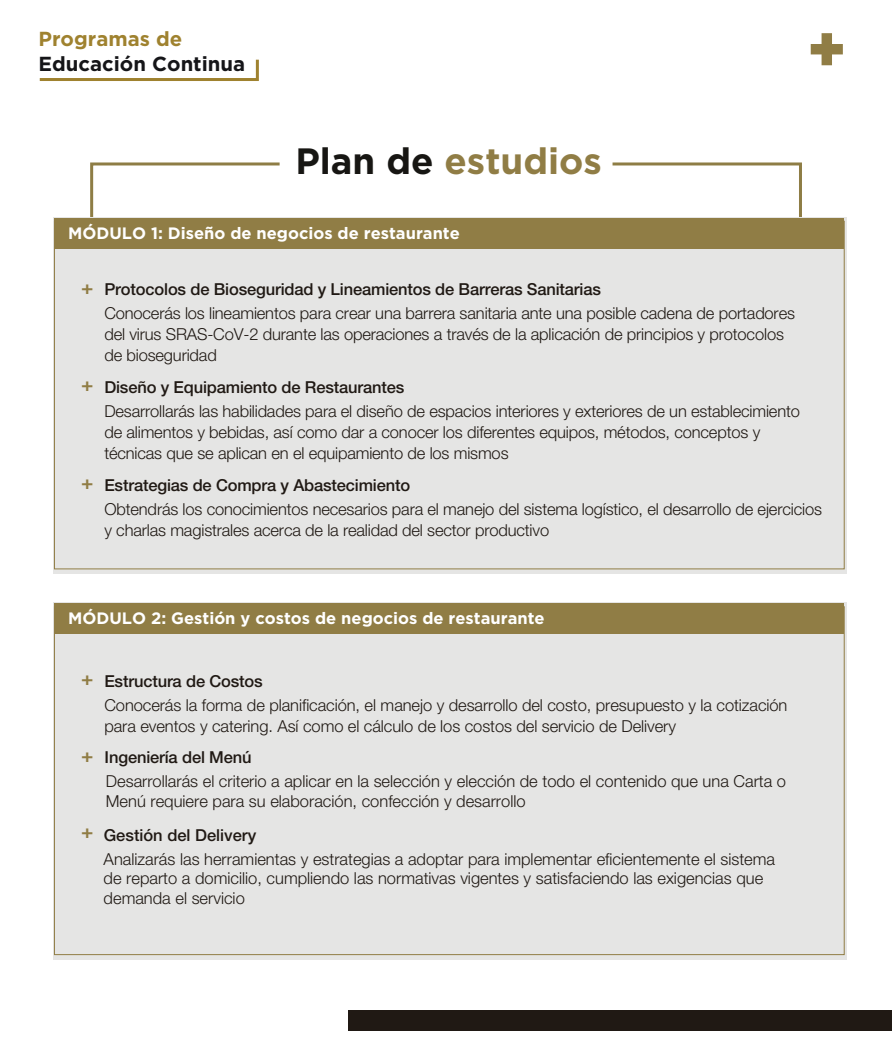
<style>
.page{position:relative;width:892px;height:1063px;background:#fff}
.page>*{position:absolute;margin:0;border:0;box-sizing:border-box;transform-origin:0 0}
.t1{font:700 36.6px "Gotham";color:#907d45}
.t2{font:700 20.25px "Gotham";color:#151518}
.t3{font:700 20.25px "Gotham";color:#9f822f}
.t4{font:700 18.9px "Helvetica Neue LT Std";color:#907d45;scale:1.09 1}
.t5{font:300 16.5px/21px "Helvetica Neue LT Std";letter-spacing:-.005em;color:#201914}
.t6{font:500 16.5px "Helvetica Neue LT Std";letter-spacing:-.01em;color:#201914}
.t7{font:700 16.5px "Gotham";color:#fff}
.s1{color:#171613}
</style>
<div class="page">
<svg style="left:612px;top:162px;width:190px;height:55px"></svg>
<svg style="left:90px;top:162px;width:190px;height:55px"></svg>
<svg style="left:811px;top:33px;width:32px;height:32px"></svg>
<svg style="left:39px;top:59px;width:220px;height:22px"></svg>
<div style="left:348px;top:1010px;width:544px;height:21px;background:#201914"></div>
<div style="left:54px;top:217px;width:793px;height:357px;background:#e5e5e4"></div>
<div style="left:54px;top:218px;width:790px;height:30px;background:#907d45"></div>
<div style="left:54px;top:602px;width:793px;height:357px;background:#e5e5e4"></div>
<div style="left:54px;top:603px;width:790px;height:31px;background:#907d45"></div>
<p class="t3" style="left:39px;top:27px;width:145px">Programas de</p>
<p class="t2" style="left:39px;top:52px;width:208px">Educación Continua</p>
<h1 class="t1" style="left:295px;top:140px;width:308px"><span class="s1">Plan de</span> estudios</h1>
<p class="t7" style="left:68px;top:223px;width:393px">MÓDULO 1: Diseño de negocios de restaurante</p>
<p class="t4" style="left:81px;top:276px;width:13px">+</p>
<p class="t4" style="left:81px;top:373px;width:13px">+</p>
<p class="t4" style="left:81px;top:471px;width:13px">+</p>
<p class="t6" style="left:104px;top:280px;width:498px">Protocolos de Bioseguridad y Lineamientos de Barreras Sanitarias</p>
<p class="t5" style="left:104px;top:303px;width:692px">Conocerás los lineamientos para crear una barrera sanitaria ante una posible cadena de portadores del virus SRAS-CoV-2 durante las operaciones a través de la aplicación de principios y protocolos de bioseguridad</p>
<p class="t6" style="left:104px;top:377px;width:301px">Diseño y Equipamiento de Restaurantes</p>
<p class="t5" style="left:104px;top:400px;width:697px">Desarrollarás las habilidades para el diseño de espacios interiores y exteriores de un establecimiento de alimentos y bebidas, así como dar a conocer los diferentes equipos, métodos, conceptos y técnicas que se aplican en el equipamiento de los mismos</p>
<p class="t6" style="left:104px;top:475px;width:307px">Estrategias de Compra y Abastecimiento</p>
<p class="t5" style="left:104px;top:498px;width:719px">Obtendrás los conocimientos necesarios para el manejo del sistema logístico, el desarrollo de ejercicios y charlas magistrales acerca de la realidad del sector productivo</p>
<p class="t7" style="left:68px;top:609px;width:478px">MÓDULO 2: Gestión y costos de negocios de restaurante</p>
<p class="t4" style="left:81px;top:667px;width:13px">+</p>
<p class="t4" style="left:81px;top:744px;width:13px">+</p>
<p class="t4" style="left:81px;top:820px;width:13px">+</p>
<p class="t6" style="left:104px;top:671px;width:160px">Estructura de Costos</p>
<p class="t5" style="left:104px;top:694px;width:684px">Conocerás la forma de planificación, el manejo y desarrollo del costo, presupuesto y la cotización para eventos y catering. Así como el cálculo de los costos del servicio de Delivery</p>
<p class="t6" style="left:105px;top:748px;width:148px">Ingeniería del Menú</p>
<p class="t5" style="left:106px;top:771px;width:682px;line-height:19.8px">Desarrollarás el criterio a aplicar en la selección y elección de todo el contenido que una Carta o<br>Menú requiere para su elaboración, confección y desarrollo</p>
<p class="t6" style="left:104px;top:825px;width:154px">Gestión del Delivery</p>
<p class="t5" style="left:104px;top:848px;width:673px;line-height:19.8px">Analizarás las herramientas y estrategias a adoptar para implementar eficientemente el sistema de reparto a domicilio, cumpliendo las normativas vigentes y satisfaciendo las exigencias que demanda el servicio</p>
</div>
